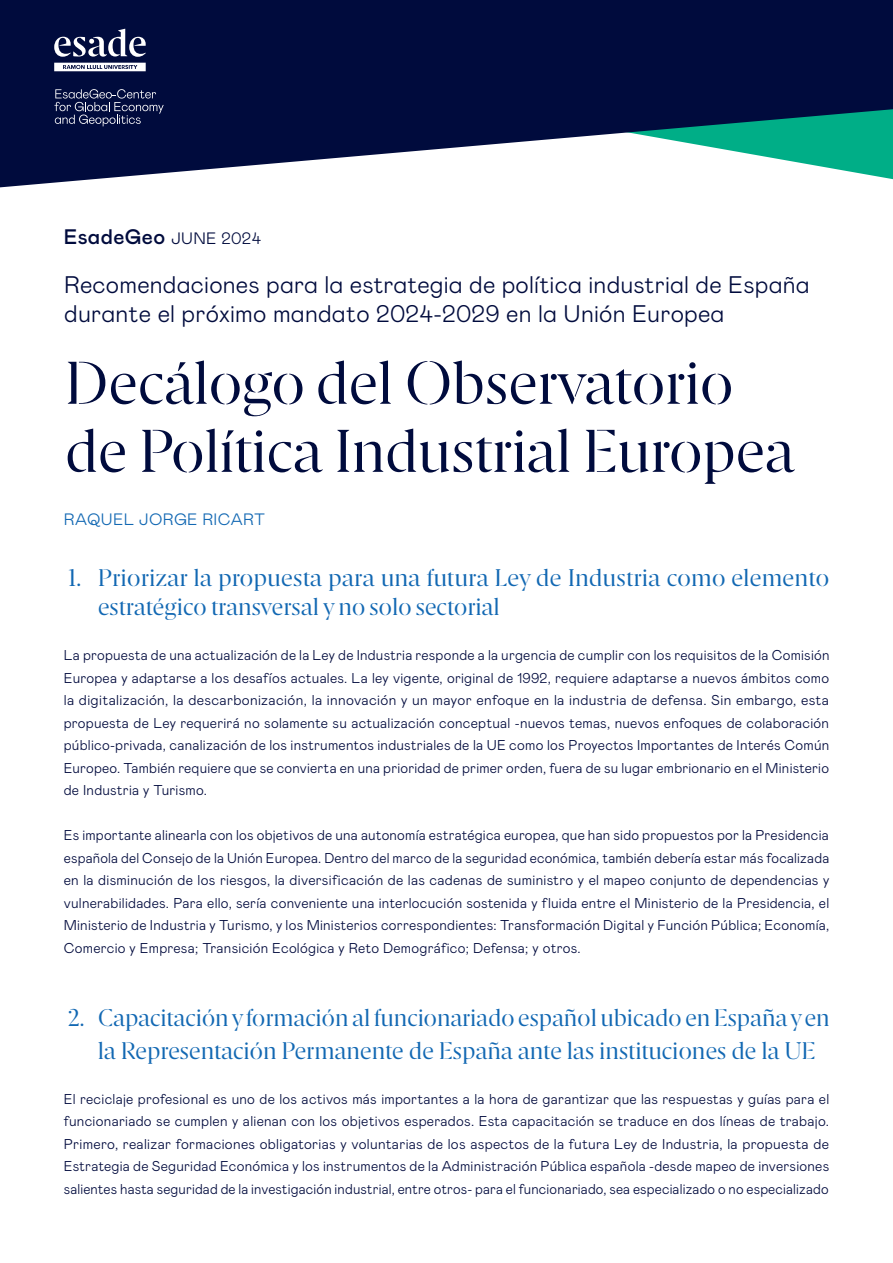
<style>
.page{position:relative;width:893px;height:1263px;background:#fff}
.page>*{position:absolute;margin:0;border:0;box-sizing:border-box;transform-origin:0 0}
.t1{font:60px/68.1px "Esade";letter-spacing:-.015em;color:#000b3d}
.t2{font:24px/28.8px "Esade";letter-spacing:-.01em;color:#1268b3}
.t3{font:300 24px/28.8px "Mabry Pro";letter-spacing:.01em;color:#000b3d}
.t4{font:500 21px "Mabry Pro";letter-spacing:.02em;color:#000b3d}
.t5{font:300 16.5px "Mabry Pro";letter-spacing:.02em;color:#1268b3}
.t6{font:300 14.25px/22.5px "Mabry Pro";letter-spacing:.02em;color:#000a3d;text-align:justify}
.s1{font-weight:300;font-size:16.5px}
</style>
<div class="page">
<svg style="left:0;top:0;width:893px;height:187px;fill:#000b3d"></svg>
<svg style="left:54px;top:29px;width:92px;height:28px"></svg>
<svg style="left:54px;top:63px;width:92px;height:8px"></svg>
<svg style="left:54px;top:89px;width:110px;height:37px;background:#29325c"></svg>
<h3 class="t4" style="left:64px;top:222px;width:199px">EsadeGeo <span class="s1">JUNE 2024</span></h3>
<h2 class="t3" style="left:64px;top:269px;width:747px">Recomendaciones para la estrategia de política industrial de España durante el próximo mandato 2024-2029 en la Unión Europea</h2>
<h1 class="t1" style="left:65px;top:346px;width:732px">Decálogo del Observatorio de Política Industrial Europea</h1>
<p class="t5" style="left:64px;top:507px;width:203px">RAQUEL JORGE RICART</p>
<h2 class="t2" style="left:98px;top:562px;width:733px;text-indent:-30px">1. Priorizar la propuesta para una futura Ley de Industria como elemento estratégico transversal y no solo sectorial</h2>
<p class="t6" style="left:64px;top:643px;width:767px">La propuesta de una actualización de la Ley de Industria responde a la urgencia de cumplir con los requisitos de la Comisión Europea y adaptarse a los desafíos actuales. La ley vigente, original de 1992, requiere adaptarse a nuevos ámbitos como la digitalización, la descarbonización, la innovación y un mayor enfoque en la industria de defensa. Sin embargo, esta propuesta de Ley requerirá no solamente su actualización conceptual -nuevos temas, nuevos enfoques de colaboración público-privada, canalización de los instrumentos industriales de la UE como los Proyectos Importantes de Interés Común Europeo. También requiere que se convierta en una prioridad de primer orden, fuera de su lugar embrionario en el Ministerio de Industria y Turismo.</p>
<p class="t6" style="left:64px;top:823px;width:767px">Es importante alinearla con los objetivos de una autonomía estratégica europea, que han sido propuestos por la Presidencia española del Consejo de la Unión Europea. Dentro del marco de la seguridad económica, también debería estar más focalizada en la disminución de los riesgos, la diversificación de las cadenas de suministro y el mapeo conjunto de dependencias y vulnerabilidades. Para ello, sería conveniente una interlocución sostenida y fluida entre el Ministerio de la Presidencia, el Ministerio de Industria y Turismo, y los Ministerios correspondientes: Transformación Digital y Función Pública; Economía, Comercio y Empresa; Transición Ecológica y Reto Demográfico; Defensa; y otros.</p>
<h2 class="t2" style="left:98px;top:1001px;width:733px;line-height:32.4px;text-indent:-30px">2. Capacitación y formación al funcionariado español ubicado en España y en la Representación Permanente de España ante las instituciones de la UE</h2>
<p class="t6" style="left:64px;top:1087px;width:767px">El reciclaje profesional es uno de los activos más importantes a la hora de garantizar que las respuestas y guías para el funcionariado se cumplen y alienan con los objetivos esperados. Esta capacitación se traduce en dos líneas de trabajo.<br>Primero, realizar formaciones obligatorias y voluntarias de los aspectos de la futura Ley de Industria, la propuesta de Estrategia de Seguridad Económica y los instrumentos de la Administración Pública española -desde mapeo de inversiones salientes hasta seguridad de la investigación industrial, entre otros- para el funcionariado, sea especializado o no especializado</p>
</div>
